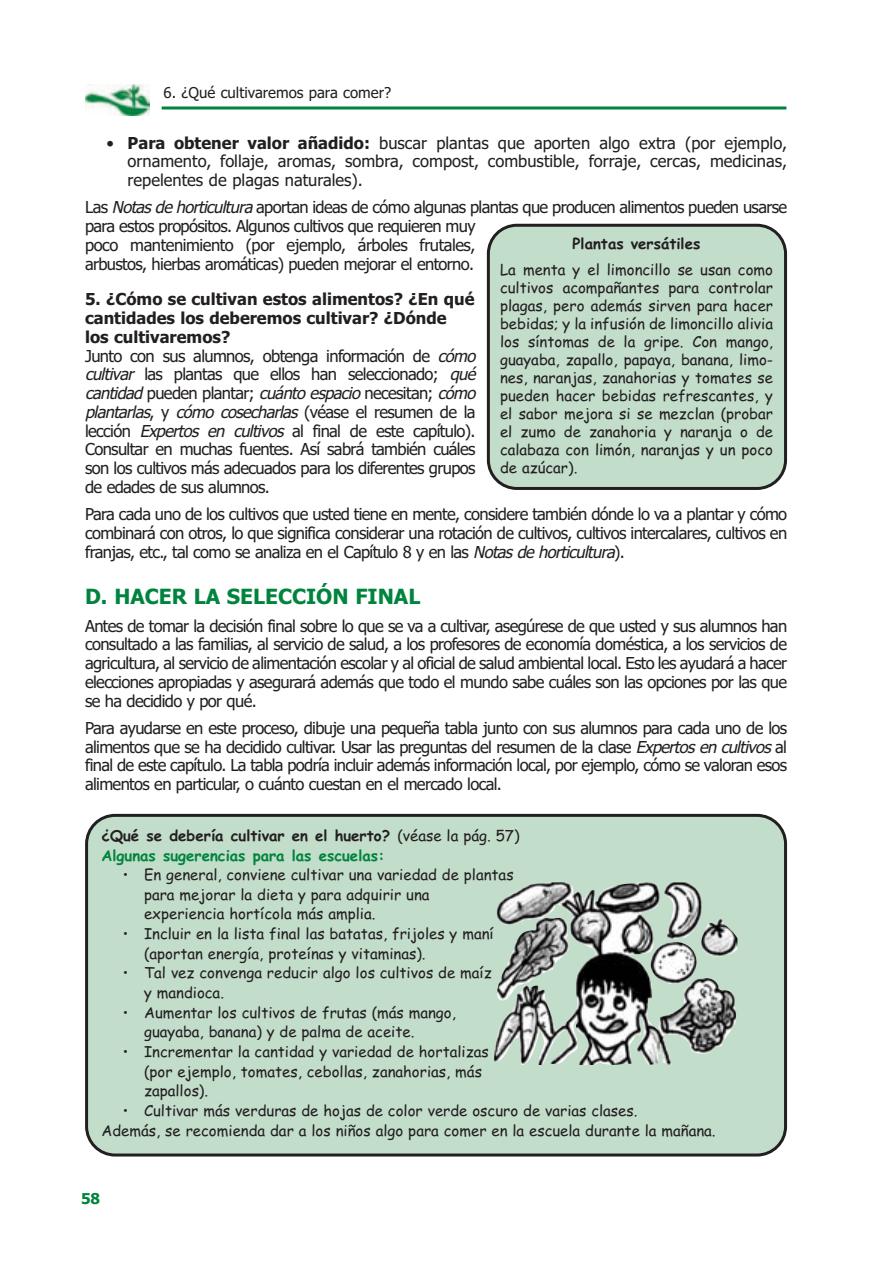
<style>
.page{position:relative;width:893px;height:1263px;background:#fff}
.page>*{position:absolute;margin:0;border:0;box-sizing:border-box;transform-origin:0 0}
.t1{font:700 21px "Tahoma";color:#00843d}
.t2{font:16.5px/18.8px "Tahoma";letter-spacing:-.04em;color:#231f20;text-align:justify}
.t3{font:15px/18px "Comic Sans MS";color:#231f20}
.t4{font:700 15px/19.6px "Comic Sans MS";color:#00843d}
.t5{font:15px "Tahoma";color:#231f20}
.t6{font:700 15px "Comic Sans MS";color:#231f20}
.t7{font:700 15px "Tahoma";color:#00843d}
.s1{font-weight:700}
.s2{font-style:italic}
.s3{color:#231f20}
.s4{font-weight:400;color:#231f20}
</style>
<div class="page">
<svg style="left:162px;top:106px;width:624px;height:4px;background:#3fa26d"></svg>
<img style="left:85px;top:84px;width:65px;height:32px">
<div style="left:85px;top:814px;width:702px;height:343px;background:#c3ddcb"></div>
<img style="left:493px;top:882px;width:244px;height:183px">
<div style="left:487px;top:224px;width:300px;height:266px;background:#c3ddcb"></div>
<p class="t5" style="left:164px;top:87px;width:229px">6. ¿Qué cultivaremos para comer?</p>
<p class="t2" style="left:128px;top:135px;width:661px;text-indent:-21px">• <span class="s1">Para obtener valor añadido:</span> buscar plantas que aporten algo extra (por ejemplo, ornamento, follaje, aromas, sombra, compost, combustible, forraje, cercas, medicinas, repelentes de plagas naturales).</p>
<p class="t2" style="left:85px;top:199px;width:703px;text-align:left">Las <span class="s2">Notasde horticultura</span>aportan ideas de cómo algunas plantas que producen alimentos pueden usarse para estos propósitos. Algunos cultivos que requieren muy<br>poco mantenimiento (por ejemplo, árboles frutales,<br>arbustos, hierbas aromáticas) pueden mejorar el entorno.</p>
<p class="t2" style="left:85px;top:291px;width:395px;text-align:left"><span class="s1">5. ¿Cómo se cultivan estos alimentos? ¿En qué cantidades los deberemos cultivar? ¿Dónde<br>los cultivaremos?<br></span>Junto con sus alumnos, obtenga información de <span class="s2">cómo cultivar</span> las plantas que ellos han seleccionado; <span class="s2">qué cantidad</span>pueden plantar; <span class="s2">cuánto espacio</span>necesitan; <span class="s2">cómo plantarlas</span>, y <span class="s2">cómo cosecharlas</span> ( v é a s e e l r e s u m e n d e l a lección <span class="s2">Expertos en cultivos</span> al final de este capítulo).<br>Consultar en muchas fuentes. Así sabrá también cuáles son los cultivos más adecuados para los diferentes grupos de edades de sus alumnos.</p>
<p class="t2" style="left:85px;top:506px;width:703px">Para cada uno de los cultivos que usted tiene en mente, considere también dónde lo va a plantar y cómo combinará con otros, lo que significa considerar una rotación de cultivos, cultivos intercalares, cultivos en franjas, etc., tal como se analiza en el Capítulo 8 y en las <span class="s2">Notas de horticultura</span>).</p>
<p class="t1" style="left:85px;top:588px;width:337px">D. HACER LA SELECCIÓN FINAL</p>
<p class="t2" style="left:85px;top:618px;width:703px">Antes de tomar la decisión final sobre lo que se va a cultivar, asegúrese de que usted y sus alumnos han consultado a las familias, al servicio de salud, a los profesores de economía doméstica, a los servicios de agricultura, al servicio de alimentación escolar y al oficial de salud ambiental local. Esto les ayudará a hacer elecciones apropiadas y asegurará además que todo el mundo sabe cuáles son las opciones por las que se ha decidido y por qué.</p>
<p class="t2" style="left:85px;top:720px;width:703px">Para ayudarse en este proceso, dibuje una pequeña tabla junto con sus alumnos para cada uno de los alimentos que se ha decidido cultivar. Usar las preguntas del resumen de la clase <span class="s2">Expertos en cultivos</span>al final de este capítulo. La tabla podría incluir además información local, por ejemplo, cómo se valoran esos alimentos en particular, o cuánto cuestan en el mercado local.</p>
<p class="t6" style="left:572px;top:237px;width:129px">Plantas versátiles</p>
<p class="t3" style="left:500px;top:263px;width:274px;text-align:justify">La menta y el limoncillo se usan como cultivos acompañantes para controlar plagas, pero además sirven para hacer bebidas; y la infusión de limoncillo alivia los síntomas de la gripe. Con mango, guayaba, zapallo, papaya, banana, limo&shy;nes, naranjas, zanahorias y tomates se pueden hacer bebidas refrescantes, y el sabor mejora si se mezclan (probar el zumo de zanahoria y naranja o de calabaza con limón, naranjas y un poco de azúcar).</p>
<p class="t4" style="left:101px;top:828px;width:419px"><span class="s3">¿Qué se debería cultivar en el huerto?</span> <span class="s4">(véase la pág. 57)<br></span>Algunas sugerencias para las escuelas:</p>
<p class="t3" style="left:144px;top:867px;width:371px;line-height:19.6px;text-indent:-21px">• En general, conviene cultivar una variedad de plantas para mejorar la dieta y para adquirir una experiencia hortícola más amplia.</p>
<p class="t3" style="left:144px;top:925px;width:351px;line-height:19.6px;text-indent:-21px">• Incluir en la lista final las batatas, frijoles y maní (aportan energía, proteínas y vitaminas).</p>
<p class="t3" style="left:144px;top:965px;width:349px;line-height:19.6px;text-indent:-21px">• Tal vez convenga reducir algo los cultivos de maíz y mandioca.</p>
<p class="t3" style="left:144px;top:1004px;width:313px;line-height:19.6px;text-indent:-21px">• Aumentar los cultivos de frutas (más mango, guayaba, banana) y de palma de aceite.</p>
<p class="t3" style="left:144px;top:1043px;width:346px;line-height:19.6px;text-indent:-21px">• Incrementar la cantidad y variedad de hortalizas (por ejemplo, tomates, cebollas, zanahorias, más zapallos).</p>
<p class="t3" style="left:101px;top:1102px;width:615px;line-height:19.6px;text-indent:21px">• Cultivar más verduras de hojas de color verde oscuro de varias clases.<br>Además, se recomienda dar a los niños algo para comer en la escuela durante la mañana.</p>
<p class="t7" style="left:81px;top:1193px;width:21px">58</p>
</div>
